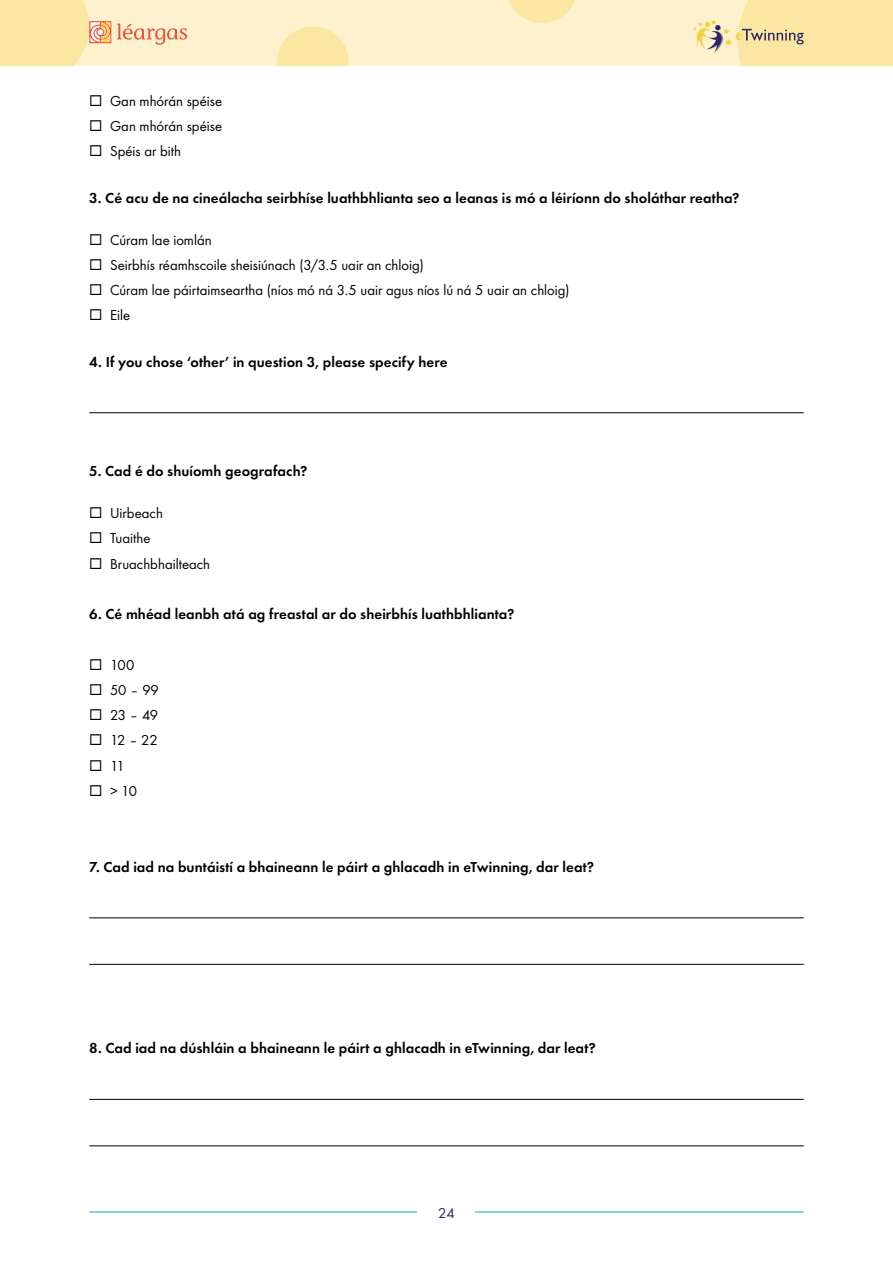
<style>
.page{position:relative;width:893px;height:1263px;background:#fff}
.page>*{position:absolute;margin:0;border:0;box-sizing:border-box;transform-origin:0 0}
.t1{font:15px "Futura Dem";letter-spacing:.005em;color:#000}
.t2{font:15px "Futura Boo";color:#000}
.t3{font:15px "Futura Boo";color:#2c2664}
</style>
<div class="page">
<div style="left:0;top:0;width:893px;height:66px;background:#fdf1ce"></div>
<svg style="left:277px;top:27px;width:72px;height:39px"></svg>
<svg style="left:508px;top:0;width:67px;height:23px"></svg>
<svg style="left:117px;top:24px;width:70px;height:21px"></svg>
<svg style="left:0;top:0;width:111px;height:66px"></svg>
<svg style="left:693px;top:0;width:200px;height:66px"></svg>
<hr style="left:89px;top:1211px;width:715px;height:1px;background:#10adbe">
<div style="left:418px;top:1207px;width:57px;height:11px;background:#fff"></div>
<hr style="left:89px;top:412px;width:715px;height:1px;background:#000">
<hr style="left:89px;top:917px;width:715px;height:1px;background:#000">
<hr style="left:89px;top:964px;width:715px;height:1px;background:#000">
<hr style="left:89px;top:1099px;width:715px;height:1px;background:#000">
<hr style="left:89px;top:1145px;width:715px;height:1px;background:#000">
<p class="t2" style="left:89px;top:91px;width:134px">◻ Gan mhórán spéise</p>
<p class="t2" style="left:89px;top:116px;width:134px">◻ Gan mhórán spéise</p>
<p class="t2" style="left:89px;top:141px;width:93px">◻ Spéis ar bith</p>
<p class="t1" style="left:89px;top:187px;width:652px">3. Cé acu de na cineálacha seirbhíse luathbhlianta seo a leanas is mó a léiríonn do sholáthar reatha?</p>
<p class="t2" style="left:89px;top:229px;width:124px">◻ Cúram lae iomlán</p>
<p class="t2" style="left:89px;top:254px;width:336px">◻ Seirbhís réamhscoile sheisiúnach (3/3.5 uair an chloig)</p>
<p class="t2" style="left:89px;top:280px;width:482px">◻ Cúram lae páirtaimseartha (níos mó ná 3.5 uair agus níos lú ná 5 uair an chloig)</p>
<p class="t2" style="left:89px;top:305px;width:42px">◻ Eile</p>
<p class="t1" style="left:89px;top:351px;width:360px">4. If you chose ‘other’ in question 3, please specify here</p>
<p class="t1" style="left:89px;top:461px;width:220px">5. Cad é do shuíomh geografach?</p>
<p class="t2" style="left:89px;top:503px;width:75px">◻ Uirbeach</p>
<p class="t2" style="left:89px;top:528px;width:63px">◻ Tuaithe</p>
<p class="t2" style="left:89px;top:553px;width:122px">◻ Bruachbhailteach</p>
<p class="t1" style="left:89px;top:604px;width:427px">6. Cé mhéad leanbh atá ag freastal ar do sheirbhís luathbhlianta?</p>
<p class="t2" style="left:89px;top:654px;width:47px">◻ 100</p>
<p class="t2" style="left:89px;top:680px;width:71px">◻ 50 – 99</p>
<p class="t2" style="left:89px;top:705px;width:70px">◻ 23 – 49</p>
<p class="t2" style="left:89px;top:730px;width:70px">◻ 12 – 22</p>
<p class="t2" style="left:89px;top:755px;width:37px">◻ 11</p>
<p class="t2" style="left:89px;top:780px;width:49px">◻ &gt; 10</p>
<p class="t1" style="left:89px;top:856px;width:506px">7. Cad iad na buntáistí a bhaineann le páirt a ghlacadh in eTwinning, dar leat?</p>
<p class="t1" style="left:89px;top:1038px;width:508px">8. Cad iad na dúshláin a bhaineann le páirt a ghlacadh in eTwinning, dar leat?</p>
<p class="t3" style="left:438px;top:1202px;width:18px">24</p>
</div>
